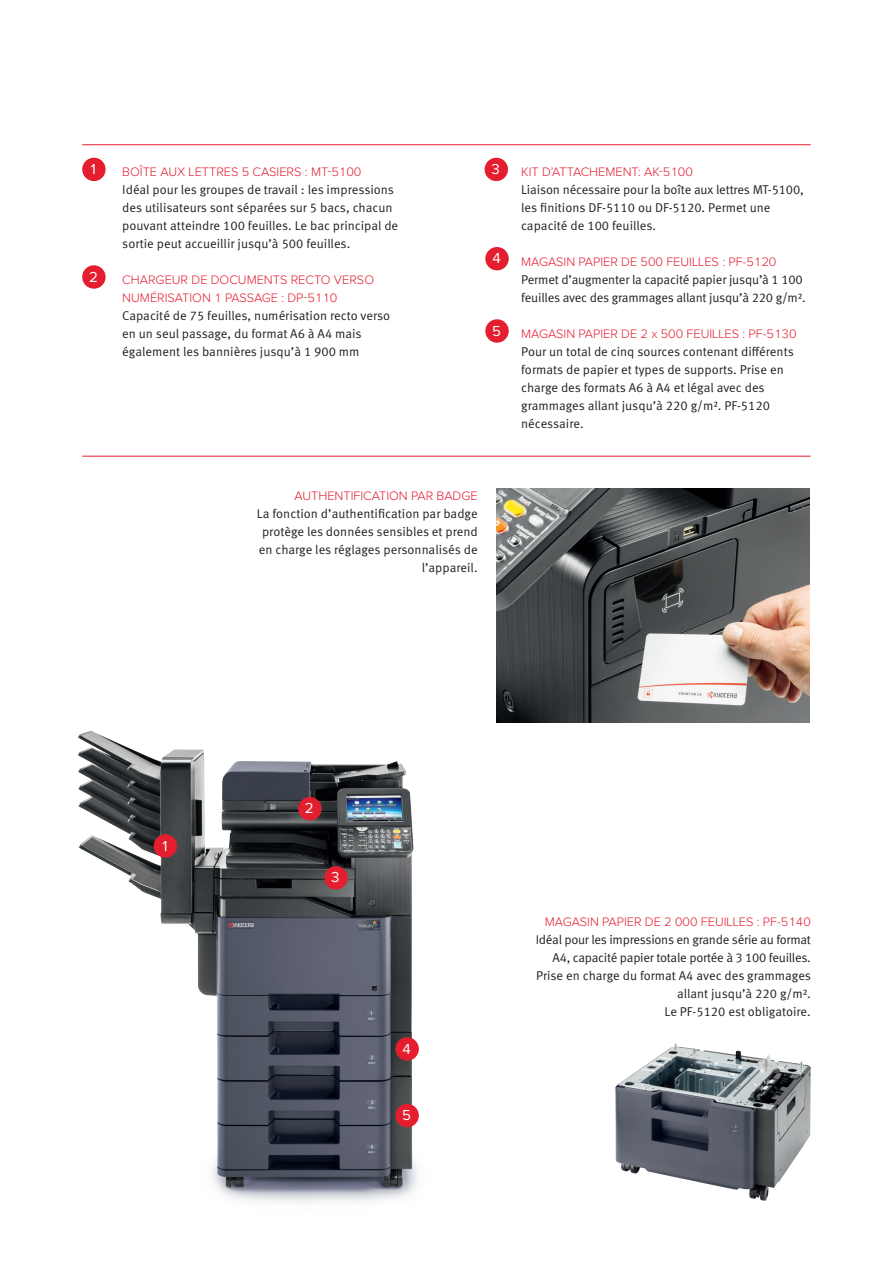
<style>
.page{position:relative;width:893px;height:1263px;background:#fff}
.page>*{position:absolute;margin:0;border:0;box-sizing:border-box;transform-origin:0 0}
.t1{font:15px "Proxima Nova";color:#fff}
.title_option_text{font:12.75px/18px "Meta Pro Norm";letter-spacing:-.005em;color:#231f20}
.title_red_options{font:300 12.75px/18px "Proxima Nova";color:#e41d2f}
</style>
<div class="page">
<img style="left:77px;top:731px;width:342px;height:471px">
<div style="left:154px;top:834px;width:23px;height:23px;background:#e41d2f;border-radius:50%"></div>
<div style="left:395px;top:1037px;width:24px;height:24px;background:#e41d2f;border-radius:50%"></div>
<div style="left:298px;top:797px;width:24px;height:23px;background:#e41d2f;border-radius:50%"></div>
<div style="left:395px;top:1104px;width:24px;height:23px;background:#e41d2f;border-radius:50%"></div>
<div style="left:324px;top:866px;width:24px;height:23px;background:#e41d2f;border-radius:50%"></div>
<img style="left:615px;top:1043px;width:159px;height:158px">
<img style="left:496px;top:488px;width:313px;height:235px">
<hr style="left:82px;top:456px;width:729px;height:1px;background:#e41d2f">
<hr style="left:82px;top:144px;width:729px;height:1px;background:#e41d2f">
<div style="left:82px;top:158px;width:24px;height:23px;background:#e41d2f;border-radius:50%"></div>
<div style="left:485px;top:247px;width:24px;height:23px;background:#e41d2f;border-radius:50%"></div>
<div style="left:82px;top:265px;width:24px;height:24px;background:#e41d2f;border-radius:50%"></div>
<div style="left:485px;top:319px;width:24px;height:24px;background:#e41d2f;border-radius:50%"></div>
<div style="left:485px;top:158px;width:23px;height:23px;background:#e41d2f;border-radius:50%"></div>
<p class="t1" style="left:91px;top:160px;width:7px">1</p>
<p class="t1" style="left:89px;top:268px;width:10px">2</p>
<p class="title_red_options" style="left:122px;top:163px;width:241px">BOÎTE AUX LETTRES 5 CASIERS : MT-5100</p>
<p class="title_option_text" style="left:122px;top:179px;width:277px">Idéal pour les groupes de travail : les impressions des utilisateurs sont séparées sur 5 bacs, chacun pouvant atteindre 100 feuilles. Le bac principal de sortie peut accueillir jusqu’à 500 feuilles.</p>
<p class="title_red_options" style="left:122px;top:271px;width:253px">CHARGEUR DE DOCUMENTS RECTO VERSO<br>NUMÉRISATION 1 PASSAGE : DP-5110</p>
<p class="title_option_text" style="left:122px;top:305px;width:269px">Capacité de 75 feuilles, numérisation recto verso en un seul passage, du format A6 à A4 mais également les bannières jusqu’à 1 900 mm</p>
<p class="t1" style="left:492px;top:160px;width:10px">3</p>
<p class="title_red_options" style="left:521px;top:163px;width:173px">KIT D’ATTACHEMENT: AK-5100</p>
<p class="title_option_text" style="left:521px;top:179px;width:284px">Liaison nécessaire pour la boîte aux lettres MT-5100, les finitions DF-5110 ou DF-5120. Permet une capacité de 100 feuilles.</p>
<p class="title_red_options" style="left:521px;top:253px;width:257px">MAGASIN PAPIER DE 500 FEUILLES : PF-5120</p>
<p class="title_option_text" style="left:521px;top:269px;width:286px">Permet d’augmenter la capacité papier jusqu’à 1 100 feuilles avec des grammages allant jusqu’à 220 g/m².</p>
<p class="title_red_options" style="left:521px;top:325px;width:277px">MAGASIN PAPIER DE 2 x 500 FEUILLES : PF-5130</p>
<p class="title_option_text" style="left:521px;top:341px;width:274px">Pour un total de cinq sources contenant différents formats de papier et types de supports. Prise en charge des formats A6 à A4 et légal avec des grammages allant jusqu’à 220 g/m². PF-5120 nécessaire.</p>
<p class="t1" style="left:492px;top:250px;width:10px">4</p>
<p class="t1" style="left:492px;top:322px;width:10px">5</p>
<p class="title_red_options" style="left:294px;top:487px;width:185px">AUTHENTIFICATION PAR BADGE</p>
<p class="title_option_text" style="left:257px;top:503px;width:222px;text-align:right">La fonction d’authentification par badge protège les données sensibles et prend en charge les réglages personnalisés de l’appareil.</p>
<p class="t1" style="left:162px;top:837px;width:7px">1</p>
<p class="t1" style="left:305px;top:800px;width:10px">2</p>
<p class="t1" style="left:331px;top:869px;width:10px">3</p>
<p class="t1" style="left:402px;top:1040px;width:10px">4</p>
<p class="t1" style="left:402px;top:1106px;width:10px">5</p>
<p class="title_red_options" style="left:545px;top:913px;width:267px">MAGASIN PAPIER DE 2 000 FEUILLES : PF-5140</p>
<p class="title_option_text" style="left:536px;top:929px;width:277px;text-align:right">Idéal pour les impressions en grande série au format A4, capacité papier totale portée à 3 100 feuilles.<br>Prise en charge du format A4 avec des grammages allant jusqu’à 220 g/m².<br>Le PF-5120 est obligatoire.</p>
</div>
